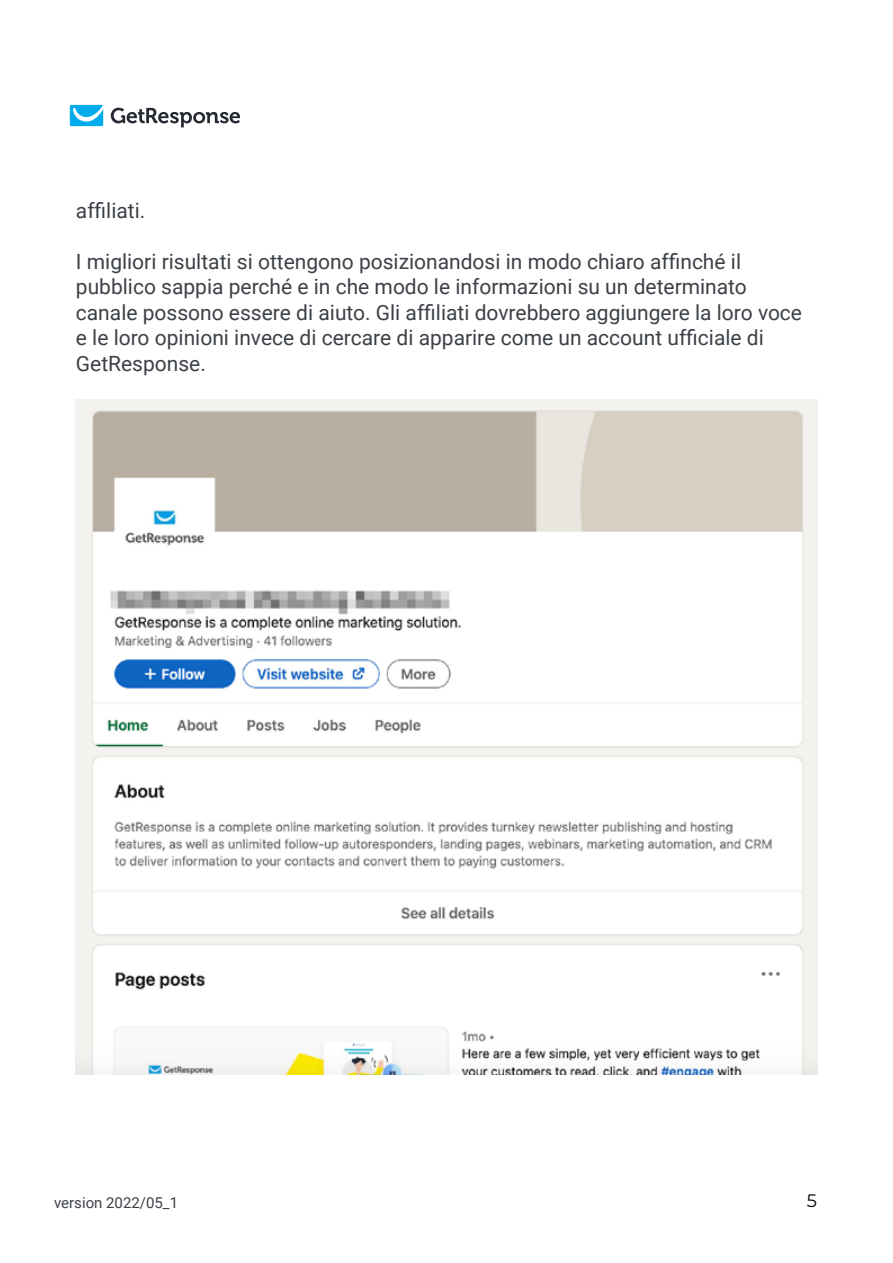
<style>
.page{position:relative;width:893px;height:1263px;background:#fff}
.page>*{position:absolute;margin:0;border:0;box-sizing:border-box;transform-origin:0 0}
.t1{font:21px/25.5px "Roboto";color:#3c4147}
.t2{font:18px "Montserrat";color:#000}
.t3{font:15px "Roboto";color:#3c4147}
</style>
<div class="page">
<svg style="left:111px;top:108px;width:129px;height:19px"></svg>
<svg style="left:70px;top:105px;width:34px;height:21px"></svg>
<img style="left:76px;top:399px;width:742px;height:675px">
<p class="t1" style="left:76px;top:196px;width:71px">affiliati.</p>
<p class="t1" style="left:76px;top:247px;width:728px">I migliori risultati si ottengono posizionandosi in modo chiaro affinché il pubblico sappia perché e in che modo le informazioni su un determinato canale possono essere di aiuto. Gli affiliati dovrebbero aggiungere la loro voce e le loro opinioni invece di cercare di apparire come un account ufficiale di GetResponse.</p>
<p class="t3" style="left:54px;top:1192px;width:126px">version 2022/05_1</p>
<p class="t2" style="left:807px;top:1188px;width:12px">5</p>
</div>
